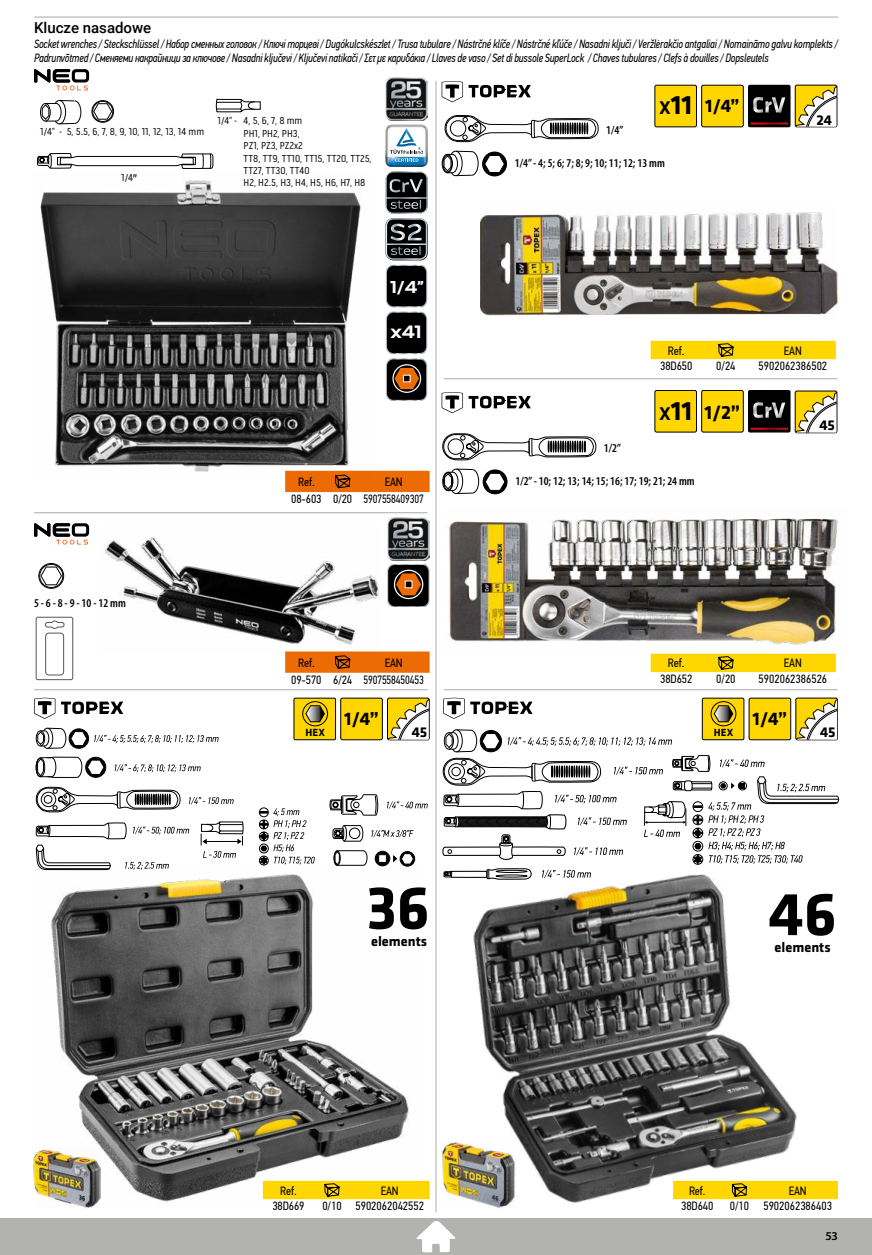
<style>
.page{position:relative;width:872px;height:1255px;background:#fff}
.page>*{position:absolute;margin:0;border:0;box-sizing:border-box;transform-origin:0 0}
.t1{font:700 63px "Klavika";color:#000}
.t2{font:700 19.8px "Klavika";color:#000}
.t3{font:700 18.9px "Klavika";color:#000}
.t4{font:700 18.3px "Pill Gothic 900 mg";color:#fff}
.t5{font:700 17.55px "Pill Gothic 900 mg";color:#fff}
.t6{font:500 15px "Roboto";color:#000}
.t7{font:700 14.7px "Klavika";letter-spacing:-.005em;color:#000}
.t8{font:700 14.25px "Klavika";color:#000}
.t9{font:italic 12px/13.5px "PF Din Text Cond Pro";letter-spacing:-.015em;color:#000;scale:.9 1}
.t10{font:12px/17.2px "PF Din Text Cond Pro";letter-spacing:-.01em;color:#000}
.t11{font:600 condensed 12px "Myriad Pro";color:#000}
.t12{font:600 12px "Myriad Pro";color:#000}
.t13{font:700 10.8px "Klavika";letter-spacing:.005em;color:#000}
.t14{font:10.35px/12.5px "Pill Gothic 300 mg";color:#000}
.s1{font-size:17.1px}
.s2{font-size:19.2px}
.s3{font-size:27.6px}
</style>
<div class="page">
<hr style="left:435px;top:81px;width:1px;height:1131px;background:#b2b2b1">
<hr style="left:34px;top:512px;width:393px;height:1px;background:#b2b2b1">
<hr style="left:34px;top:689px;width:393px;height:1px;background:#b2b2b1">
<hr style="left:444px;top:378px;width:393px;height:1px;background:#b2b2b1">
<hr style="left:444px;top:689px;width:393px;height:1px;background:#b2b2b1">
<div style="left:0;top:1218px;width:872px;height:36px;background:#b2b2b1"></div>
<svg style="left:416px;top:1221px;width:39px;height:31px"></svg>
<img style="left:55px;top:864px;width:362px;height:338px">
<img style="left:477px;top:974px;width:335px;height:235px">
<hr style="left:34px;top:17px;width:804px;height:1px;background:#b2b2b1">
<svg style="left:34px;top:69px;width:55px;height:21px"></svg>
<svg style="left:34px;top:523px;width:55px;height:21px"></svg>
<div style="left:285px;top:471px;width:144px;height:21px;background:#ec6b05"></div>
<svg style="left:285px;top:651px;width:144px;height:21px;background:#e36807"></svg>
<img style="left:44px;top:192px;width:325px;height:288px">
<div style="left:93px;top:101px;width:20px;height:21px;border:1px solid #000;border-radius:50%"></div>
<div style="left:91px;top:100px;width:23px;height:23px;border:1px solid #000;border-radius:50%"></div>
<svg style="left:93px;top:103px;width:19px;height:17px"></svg>
<div style="left:40px;top:103px;width:11px;height:18px;border:1px solid #000;border-radius:50%"></div>
<svg style="left:42px;top:100px;width:40px;height:25px"></svg>
<svg style="left:216px;top:99px;width:45px;height:13px"></svg>
<svg style="left:37px;top:153px;width:177px;height:78px"></svg>
<img style="left:385px;top:78px;width:43px;height:42px">
<svg style="left:385px;top:124px;width:43px;height:277px"></svg>
<img style="left:598px;top:212px;width:240px;height:103px">
<div style="left:794px;top:85px;width:43px;height:42px;border:1px solid #000;border-radius:2px"></div>
<svg style="left:795px;top:86px;width:42px;height:41px"></svg>
<div style="left:748px;top:85px;width:42px;height:42px;background:#000"></div>
<div style="left:748px;top:85px;width:42px;height:42px;border:1px solid #000"></div>
<svg style="left:750px;top:122px;width:38px;height:3px"></svg>
<svg style="left:753px;top:97px;width:32px;height:16px"></svg>
<div style="left:650px;top:341px;width:186px;height:18px;background:#ffd600"></div>
<div style="left:701px;top:85px;width:42px;height:42px;background:#ffd600;border-radius:2px"></div>
<div style="left:701px;top:85px;width:42px;height:42px;border:1px solid #000;border-radius:2px"></div>
<div style="left:655px;top:85px;width:41px;height:42px;background:#ffd600;border-radius:2px"></div>
<div style="left:654px;top:85px;width:43px;height:42px;border:1px solid #000;border-radius:2px"></div>
<div style="left:748px;top:390px;width:42px;height:42px;background:#000"></div>
<div style="left:748px;top:390px;width:42px;height:42px;border:1px solid #000"></div>
<svg style="left:750px;top:427px;width:38px;height:3px"></svg>
<svg style="left:753px;top:402px;width:32px;height:16px"></svg>
<div style="left:650px;top:656px;width:186px;height:16px;background:#ffd600"></div>
<svg style="left:263px;top:1180px;width:166px;height:19px;background:#f6d10b"></svg>
<svg style="left:673px;top:1180px;width:165px;height:19px;background:#f6d00b"></svg>
<div style="left:655px;top:390px;width:41px;height:42px;background:#ffd600;border-radius:2px"></div>
<div style="left:654px;top:390px;width:43px;height:42px;border:1px solid #000;border-radius:2px"></div>
<div style="left:701px;top:390px;width:42px;height:42px;background:#ffd600;border-radius:2px"></div>
<div style="left:701px;top:390px;width:42px;height:42px;border:1px solid #000;border-radius:2px"></div>
<div style="left:794px;top:390px;width:43px;height:43px;border:1px solid #000;border-radius:2px"></div>
<svg style="left:795px;top:392px;width:42px;height:41px"></svg>
<img style="left:451px;top:518px;width:387px;height:138px">
<svg style="left:441px;top:16px;width:157px;height:622px"></svg>
<svg style="left:61px;top:701px;width:62px;height:13px"></svg>
<svg style="left:34px;top:697px;width:21px;height:22px"></svg>
<svg style="left:387px;top:564px;width:42px;height:43px;background:#553c28"></svg>
<div style="left:405px;top:581px;width:7px;height:6px;background:#000"></div>
<img style="left:105px;top:537px;width:275px;height:116px">
<div style="left:40px;top:564px;width:23px;height:23px;border:1px solid #000;border-radius:50%"></div>
<div style="left:38px;top:563px;width:26px;height:25px;border:1px solid #000;border-radius:50%"></div>
<svg style="left:40px;top:566px;width:22px;height:19px"></svg>
<img style="left:387px;top:517px;width:42px;height:43px">
<div style="left:341px;top:698px;width:41px;height:41px;background:#ffd600;border-radius:2px"></div>
<div style="left:340px;top:697px;width:43px;height:43px;border:1px solid #000;border-radius:2px"></div>
<div style="left:387px;top:697px;width:42px;height:43px;border:1px solid #000;border-radius:2px"></div>
<svg style="left:387px;top:699px;width:42px;height:40px"></svg>
<div style="left:294px;top:698px;width:41px;height:41px;background:#ffd600"></div>
<div style="left:293px;top:697px;width:43px;height:43px;border:1px solid #000"></div>
<div style="left:302px;top:701px;width:26px;height:25px;border:1px solid #000;border-radius:50%"></div>
<svg style="left:305px;top:704px;width:20px;height:19px"></svg>
<div style="left:332px;top:850px;width:37px;height:16px;border:1px solid #000;border-radius:5px"></div>
<div style="left:334px;top:850px;width:6px;height:15px;border:1px solid #000;border-radius:50%"></div>
<svg style="left:375px;top:850px;width:40px;height:16px"></svg>
<svg style="left:329px;top:794px;width:50px;height:21px"></svg>
<svg style="left:387px;top:801px;width:41px;height:7px"></svg>
<svg style="left:371px;top:829px;width:43px;height:8px"></svg>
<svg style="left:332px;top:825px;width:31px;height:17px"></svg>
<svg style="left:35px;top:727px;width:209px;height:243px"></svg>
<svg style="left:259px;top:807px;width:56px;height:57px"></svg>
<div style="left:259px;top:856px;width:9px;height:9px;border:1px solid #000;border-radius:50%"></div>
<img style="left:33px;top:1147px;width:67px;height:61px">
<svg style="left:442px;top:697px;width:397px;height:277px"></svg>
<img style="left:442px;top:1141px;width:73px;height:67px">
<div style="left:36px;top:617px;width:37px;height:62px;border:1px solid #575656;border-radius:2px"></div>
<svg style="left:45px;top:620px;width:20px;height:9px"></svg>
<div style="left:45px;top:633px;width:19px;height:42px;border:1px solid #575656;border-radius:3px"></div>
<p class="t6" style="left:34px;top:17px;width:119px">Klucze nasadowe</p>
<p class="t9" style="left:34px;top:37px;width:894px">Socket wrenches / Steckschlüssel / Набор сменных головок / Ключі торцеві / Dugókulcskészlet / Trusa tubulare / Nástrčné klíče / Nástrčné kľúče / Nasadni ključi / Veržlėrakčio antgaliai / Nomaināmo galvu komplekts /<br>Padrunvõtmed / Сменяеми накрайници за ключове / Nasadni ključevi / Ključevi natikači / Σετ με καρυδάκια / Llaves de vaso / Set di bussole SuperLock / Chaves tubulares / Clefs à douilles / Dopsleutels</p>
<p class="t14" style="left:40px;top:125px;width:165px">1/4” - 5, 5.5, 6, 7, 8, 9, 10, 11, 12, 13, 14 mm</p>
<p class="t14" style="left:121px;top:172px;width:17px">1/4<span class="s1">”</span></p>
<h3 class="t3" style="left:659px;top:92px;width:82px"><span class="s2">X</span><span class="s3">11</span> 1/4”</h3>
<p class="t14" style="left:244px;top:115px;width:129px;text-indent:-26px">1/4” - 4, 5, 6, 7, 8 mm<br>PH1, PH2, PH3,<br>PZ1, PZ3, PZ2x2<br>TT8, TT9, TT10, TT15, TT20, TT25,<br>TT27, TT30, TT40<br>H2, H2.5, H3, H4, H5, H6, H7, H8</p>
<p class="t7" style="left:816px;top:109px;width:17px">24</p>
<p class="t11" style="left:606px;top:122px;width:19px">1/4”</p>
<p class="t11" style="left:515px;top:156px;width:151px">1/4” - 4; 5; 6; 7; 8; 9; 10; 11; 12; 13 mm</p>
<h3 class="t5" style="left:390px;top:276px;width:35px">1/4”</h3>
<h3 class="t4" style="left:390px;top:320px;width:34px">x41</h3>
<p class="t10" style="left:298px;top:473px;width:18px">Ref.</p>
<p class="t10" style="left:291px;top:473px;width:134px;text-indent:93px">EAN<br>08-603 0/20 5907558409307</p>
<p class="t10" style="left:668px;top:342px;width:18px">Ref.</p>
<p class="t10" style="left:784px;top:342px;width:19px">EAN</p>
<p class="t10" style="left:660px;top:357px;width:34px">38D650</p>
<p class="t10" style="left:716px;top:357px;width:21px">0/24</p>
<p class="t10" style="left:758px;top:357px;width:70px">5902062386502</p>
<p class="t11" style="left:604px;top:440px;width:19px">1/2”</p>
<h2 class="t2" style="left:659px;top:398px;width:83px"><span class="s2">X</span><span class="s3">11</span> 1/2”</h2>
<p class="t11" style="left:515px;top:474px;width:181px">1/2” - 10; 12; 13; 14; 15; 16; 17; 19; 21; 24 mm</p>
<p class="t7" style="left:819px;top:415px;width:17px">45</p>
<p class="t11" style="left:34px;top:595px;width:93px">5 - 6 - 8 - 9 - 10 - 12 mm</p>
<p class="t10" style="left:298px;top:654px;width:18px">Ref.</p>
<p class="t10" style="left:291px;top:654px;width:134px;text-indent:93px">EAN<br>09-570 6/24 5907558450453</p>
<p class="t10" style="left:668px;top:654px;width:18px">Ref.</p>
<p class="t10" style="left:784px;top:654px;width:19px">EAN</p>
<p class="t10" style="left:660px;top:670px;width:34px">38D652</p>
<p class="t10" style="left:716px;top:670px;width:21px">0/20</p>
<p class="t10" style="left:758px;top:670px;width:70px">5902062386526</p>
<h3 class="t3" style="left:344px;top:705px;width:36px">1/4”</h3>
<h3 class="t3" style="left:752px;top:705px;width:36px">1/4”</h3>
<p class="t13" style="left:305px;top:725px;width:21px">HEX</p>
<p class="t7" style="left:412px;top:722px;width:17px">45</p>
<p class="t13" style="left:714px;top:725px;width:21px">HEX</p>
<p class="t7" style="left:820px;top:722px;width:17px">45</p>
<h1 class="t1" style="left:366px;top:862px;width:65px">36</h1>
<p class="t8" style="left:371px;top:930px;width:57px">elements</p>
<h1 class="t1" style="left:768px;top:868px;width:70px">46</h1>
<p class="t8" style="left:774px;top:936px;width:57px">elements</p>
<p class="t10" style="left:280px;top:1181px;width:18px">Ref.</p>
<p class="t10" style="left:381px;top:1181px;width:19px">EAN</p>
<p class="t10" style="left:272px;top:1197px;width:34px">38D669</p>
<p class="t10" style="left:322px;top:1197px;width:103px">0/10 5902062042552</p>
<p class="t10" style="left:689px;top:1181px;width:18px">Ref.</p>
<p class="t10" style="left:788px;top:1181px;width:19px">EAN</p>
<p class="t10" style="left:681px;top:1197px;width:34px">38D640</p>
<p class="t10" style="left:730px;top:1197px;width:104px">0/10 5902062386403</p>
<p class="t12" style="left:825px;top:1228px;width:14px">53</p>
</div>
